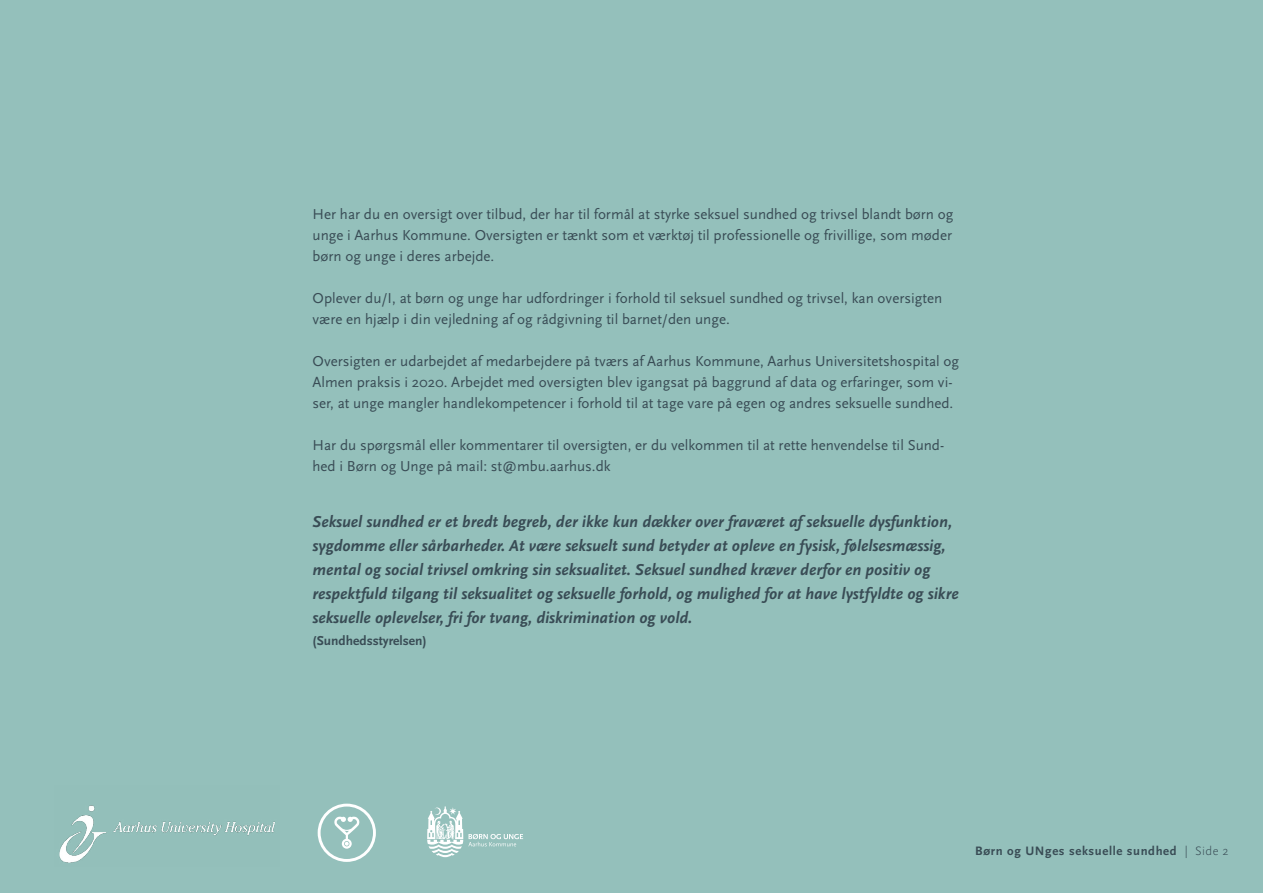
<style>
.page{position:relative;width:1263px;height:893px;background:#94c0bb}
.page>*{position:absolute;margin:0;border:0;box-sizing:border-box;transform-origin:0 0}
.t1{font:italic 700 16.5px/24px "Scala Sans OT";color:#394c55}
.t2{font:15px/21px "Scala Sans OT";color:#394c55}
.t3{font:700 13.5px "Scala Sans OT";color:#394c55}
.t4{font:700 12.75px "Scala Sans OT";letter-spacing:.05em;color:#394c55}
.s1{font-weight:300}
</style>
<div class="page">
<img style="left:59px;top:805px;width:216px;height:58px">
<svg style="left:427px;top:806px;width:96px;height:51px"></svg>
<svg style="left:318px;top:804px;width:58px;height:58px"></svg>
<p class="t2" style="left:313px;top:204px;width:642px;text-align:justify">Her har du en oversigt over tilbud, der har til formål at styrke seksuel sundhed og trivsel blandt børn og unge i Aarhus Kommune. Oversigten er tænkt som et værktøj til professionelle og frivillige, som møder børn og unge i deres arbejde.</p>
<p class="t2" style="left:313px;top:288px;width:631px">Oplever du/I, at børn og unge har udfordringer i forhold til seksuel sundhed og trivsel, kan oversigten være en hjælp i din vejledning af og rådgivning til barnet/den unge.</p>
<p class="t2" style="left:313px;top:351px;width:648px">Oversigten er udarbejdet af medarbejdere på tværs af Aarhus Kommune, Aarhus Universitetshospital og<br>Almen praksis i 2020. Arbejdet med oversigten blev igangsat på baggrund af data og erfaringer, som vi&shy;ser, at unge mangler handlekompetencer i forhold til at tage vare på egen og andres seksuelle sundhed.</p>
<p class="t2" style="left:313px;top:435px;width:633px">Har du spørgsmål eller kommentarer til oversigten, er du velkommen til at rette henvendelse til Sund&shy;hed i Børn og Unge på mail: st@mbu.aarhus.dk</p>
<p class="t1" style="left:313px;top:510px;width:648px">Seksuel sundhed er et bredt begreb, der ikke kun dækker over fraværet af seksuelle dysfunktion, sygdomme eller sårbarheder. At være seksuelt sund betyder at opleve en fysisk, følelsesmæssig, mental og social trivsel omkring sin seksualitet. Seksuel sundhed kræver derfor en positiv og respektfuld tilgang til seksualitet og seksuelle forhold, og mulighed for at have lystfyldte og sikre seksuelle oplevelser, fri for tvang, diskrimination og vold.</p>
<p class="t3" style="left:313px;top:633px;width:116px">(Sundhedsstyrelsen)</p>
<p class="t4" style="left:975px;top:844px;width:255px">Børn og UNges seksuelle sundhed <span class="s1">| Side 2</span></p>
</div>
